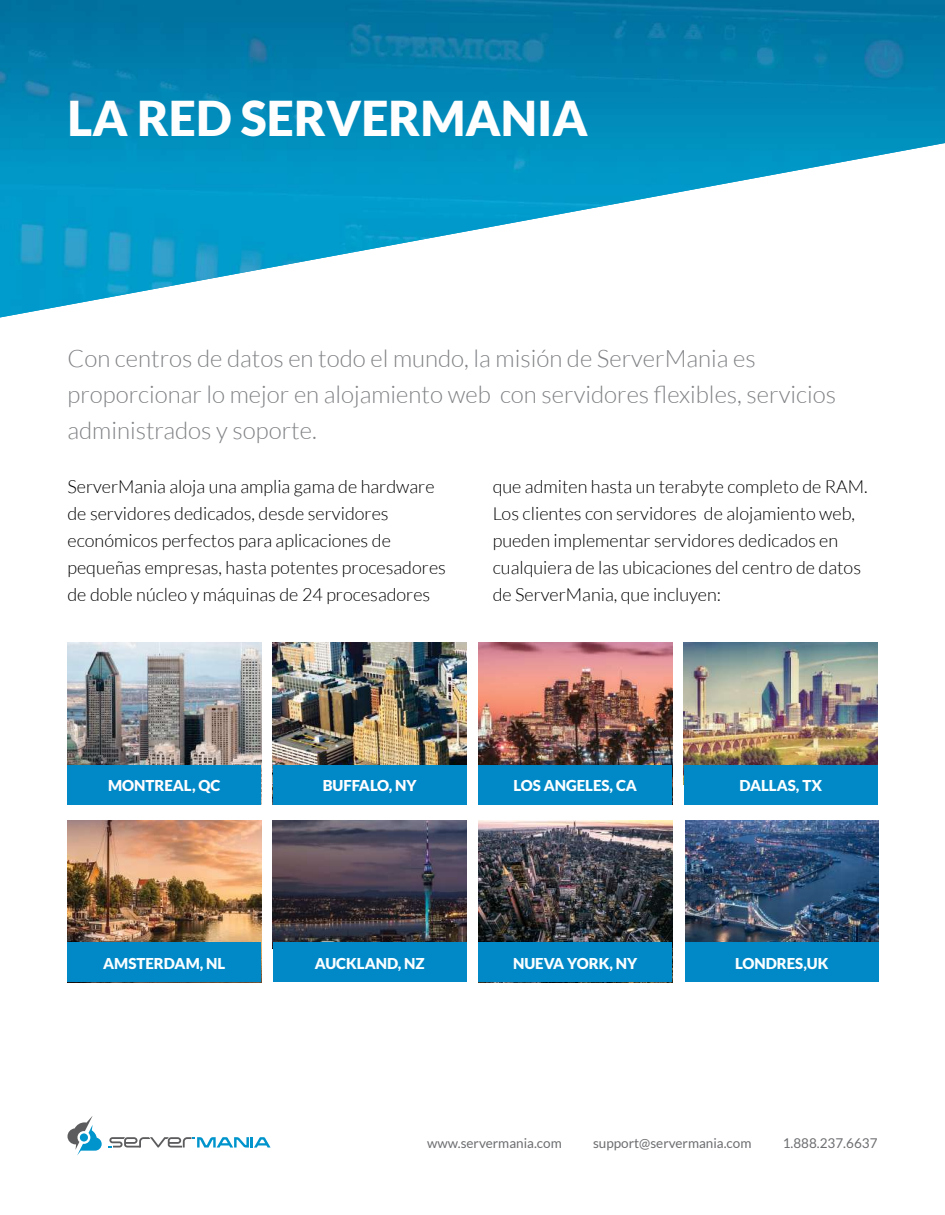
<style>
.page{position:relative;width:945px;height:1215px;background:#fff}
.page>*{position:absolute;margin:0;border:0;box-sizing:border-box;transform-origin:0 0}
.t1{font:900 48px "Lato";color:#fefefe}
.t2{font:300 24px/36px "Lato";color:#808285}
.t3{font:300 18px/27px "Lato";color:#000}
.t4{font:900 15px "Lato";color:#fafeff}
.t5{font:900 15px "Lato";color:#fffdfe}
.t6{font:13.5px "Lato";color:#6d6e71}
</style>
<div class="page">
<svg style="left:109px;top:1137px;width:162px;height:11px"></svg>
<svg style="left:67px;top:1116px;width:35px;height:39px"></svg>
<img style="left:0;top:0;width:945px;height:317px">
<img style="left:68px;top:643px;width:193px;height:123px">
<div style="left:68px;top:766px;width:193px;height:39px;background:#0088c7"></div>
<img style="left:273px;top:643px;width:194px;height:123px">
<div style="left:273px;top:766px;width:194px;height:39px;background:#0088c7"></div>
<img style="left:478px;top:643px;width:194px;height:123px">
<div style="left:478px;top:766px;width:194px;height:39px;background:#0088c7"></div>
<img style="left:684px;top:643px;width:194px;height:123px">
<div style="left:684px;top:766px;width:194px;height:39px;background:#0088c7"></div>
<img style="left:68px;top:820px;width:193px;height:123px">
<div style="left:68px;top:943px;width:193px;height:39px;background:#0088c7"></div>
<img style="left:273px;top:820px;width:194px;height:123px">
<div style="left:273px;top:943px;width:194px;height:39px;background:#0088c7"></div>
<img style="left:478px;top:820px;width:194px;height:123px">
<div style="left:478px;top:943px;width:194px;height:39px;background:#0088c7"></div>
<img style="left:685px;top:820px;width:194px;height:123px">
<div style="left:685px;top:943px;width:194px;height:39px;background:#0088c7"></div>
<h1 class="t1" style="left:68px;top:90px;width:522px">LA RED SERVERMANIA</h1>
<h2 class="t2" style="left:68px;top:341px;width:770px">Con centros de datos en todo el mundo, la misión de ServerMania es proporcionar lo mejor en alojamiento web con servidores flexibles, servicios administrados y soporte.</h2>
<p class="t3" style="left:68px;top:473px;width:380px">ServerMania aloja una amplia gama de hardware de servidores dedicados, desde servidores económicos perfectos para aplicaciones de pequeñas empresas, hasta potentes procesadores de doble núcleo y máquinas de 24 procesadores</p>
<p class="t3" style="left:493px;top:473px;width:376px">que admiten hasta un terabyte completo de RAM.<br>Los clientes con servidores de alojamiento web, pueden implementar servidores dedicados en cualquiera de las ubicaciones del centro de datos de ServerMania, que incluyen:</p>
<p class="t5" style="left:108px;top:777px;width:114px">MONTREAL, QC</p>
<p class="t5" style="left:323px;top:777px;width:96px">BUFFALO, NY</p>
<p class="t4" style="left:513px;top:777px;width:125px">LOS ANGELES, CA</p>
<p class="t4" style="left:739px;top:777px;width:84px">DALLAS, TX</p>
<p class="t4" style="left:103px;top:954px;width:124px">AMSTERDAM, NL</p>
<p class="t4" style="left:315px;top:954px;width:111px">AUCKLAND, NZ</p>
<p class="t4" style="left:513px;top:954px;width:126px">NUEVA YORK, NY</p>
<p class="t4" style="left:735px;top:954px;width:95px">LONDRES,UK</p>
<p class="t6" style="left:427px;top:1135px;width:136px">www.servermania.com</p>
<p class="t6" style="left:593px;top:1135px;width:160px">support@servermania.com</p>
<p class="t6" style="left:783px;top:1135px;width:96px">1.888.237.6637</p>
</div>
